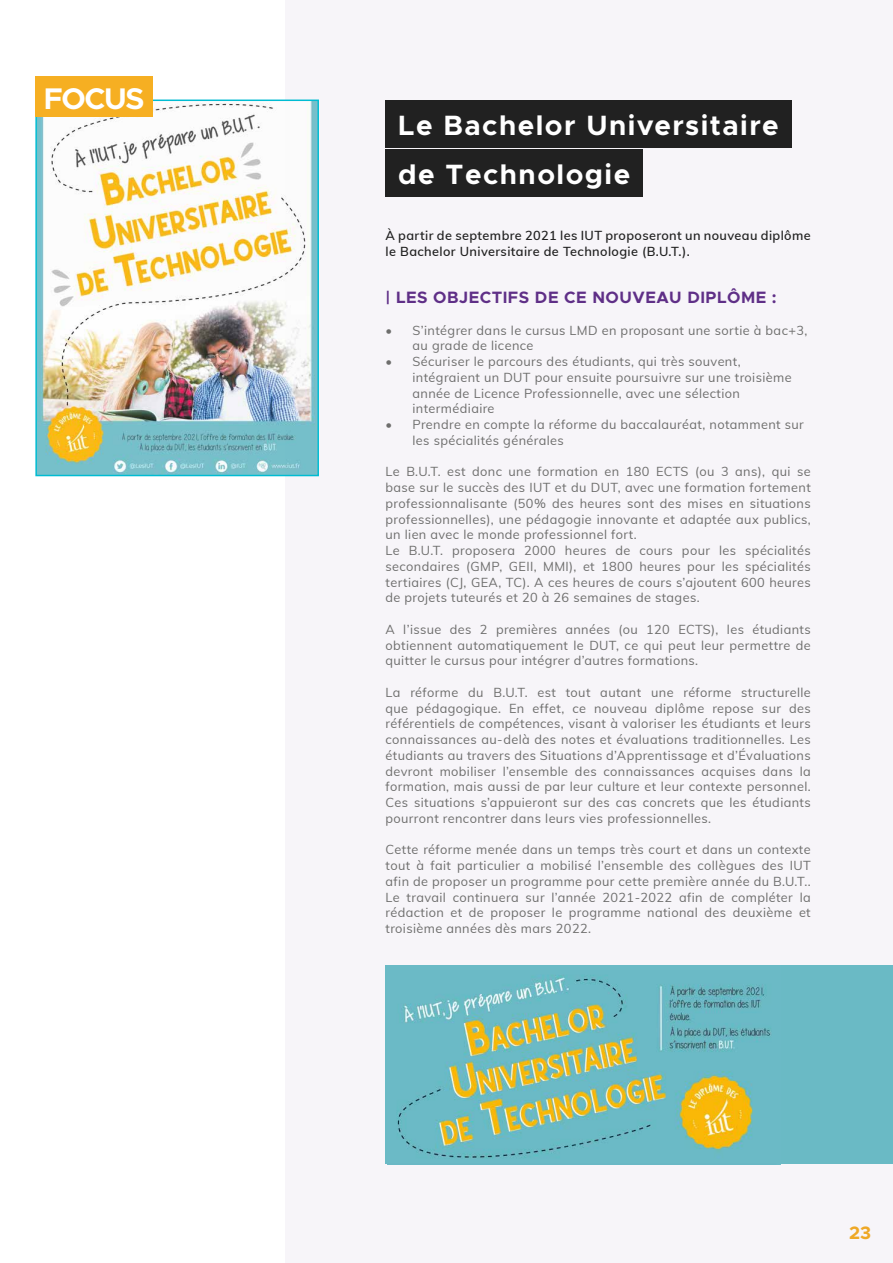
<style>
.page{position:relative;width:893px;height:1263px;background:#fff}
.page>*{position:absolute;margin:0;border:0;box-sizing:border-box;transform-origin:0 0}
.t1{font:700 30px "Metropolis";letter-spacing:-.045em;color:#fff}
.t2{font:700 28.05px/48.9px "Metropolis";letter-spacing:.05em;color:#fff}
.t3{font:700 18px "Metropolis";color:#f6af22}
.t4{font:700 16.5px "Metropolis";letter-spacing:.03em;color:#5f2f87}
.t5{font:12.75px/15.8px "Muli";letter-spacing:.03em;color:#6e6e6d}
.t6{font:600 12.75px/15.8px "Muli";letter-spacing:.03em;color:#212121}
</style>
<div class="page">
<div style="left:285px;top:0;width:608px;height:1263px;background:#f7f5f9"></div>
<hr style="left:0;top:0;width:1px;height:1263px;background:#5f2f87">
<div style="left:386px;top:965px;width:507px;height:199px;background:#6abac5"></div>
<img style="left:38px;top:103px;width:278px;height:370px">
<div style="left:35px;top:100px;width:284px;height:376px;border:2px solid #00bcd2"></div>
<div style="left:386px;top:100px;width:406px;height:48px;background:#212121"></div>
<div style="left:386px;top:149px;width:257px;height:48px;background:#212121"></div>
<div style="left:35px;top:76px;width:118px;height:41px;background:#f6af22"></div>
<img style="left:397px;top:976px;width:374px;height:183px">
<h1 class="t1" style="left:44px;top:79px;width:102px">FOCUS</h1>
<h2 class="t2" style="left:398px;top:101px;width:382px">Le Bachelor Universitaire de Technologie</h2>
<p class="t6" style="left:386px;top:227px;width:427px">À partir de septembre 2021 les IUT proposeront un nouveau diplôme le Bachelor Universitaire de Technologie (B.U.T.).</p>
<p class="t4" style="left:386px;top:287px;width:393px">| LES OBJECTIFS DE CE NOUVEAU DIPLÔME :</p>
<p class="t5" style="left:413px;top:322px;width:396px;text-indent:-27px">• S’intégrer dans le cursus LMD en proposant une sortie à bac+3, au grade de licence</p>
<p class="t5" style="left:413px;top:353px;width:381px;text-indent:-27px">• Sécuriser le parcours des étudiants, qui très souvent, intégraient un DUT pour ensuite poursuivre sur une troisième année de Licence Professionnelle, avec une sélection intermédiaire</p>
<p class="t5" style="left:413px;top:416px;width:393px;text-indent:-27px">• Prendre en compte la réforme du baccalauréat, notamment sur les spécialités générales</p>
<p class="t5" style="left:386px;top:463px;width:427px">Le B.U.T. est donc une formation en 180 ECTS (ou 3 ans), qui se base sur le succès des IUT et du DUT, avec une formation fortement professionnalisante (50% des heures sont des mises en situations professionnelles), une pédagogie innovante et adaptée aux publics, un lien avec le monde professionnel fort.<br>Le B.U.T. proposera 2000 heures de cours pour les spécialités secondaires (GMP, GEII, MMI), et 1800 heures pour les spécialités tertiaires (CJ, GEA, TC). A ces heures de cours s’ajoutent 600 heures de projets tuteurés et 20 à 26 semaines de stages.</p>
<p class="t5" style="left:386px;top:621px;width:427px;text-align:justify">A l’issue des 2 premières années (ou 120 ECTS), les étudiants obtiennent automatiquement le DUT, ce qui peut leur permettre de quitter le cursus pour intégrer d’autres formations.</p>
<p class="t5" style="left:386px;top:684px;width:427px;text-align:justify">La réforme du B.U.T. est tout autant une réforme structurelle que pédagogique. En effet, ce nouveau diplôme repose sur des référentiels de compétences, visant à valoriser les étudiants et leurs connaissances au-delà des notes et évaluations traditionnelles. Les étudiants au travers des Situations d’Apprentissage et d’Évaluations devront mobiliser l’ensemble des connaissances acquises dans la formation, mais aussi de par leur culture et leur contexte personnel.<br>Ces situations s’appuieront sur des cas concrets que les étudiants pourront rencontrer dans leurs vies professionnelles.</p>
<p class="t5" style="left:386px;top:841px;width:427px;text-align:justify">Cette réforme menée dans un temps très court et dans un contexte tout à fait particulier a mobilisé l’ensemble des collègues des IUT afin de proposer un programme pour cette première année du B.U.T..<br>Le travail continuera sur l’année 2021-2022 afin de compléter la rédaction et de proposer le programme national des deuxième et troisième années dès mars 2022.</p>
<h3 class="t3" style="left:849px;top:1221px;width:23px">23</h3>
</div>
